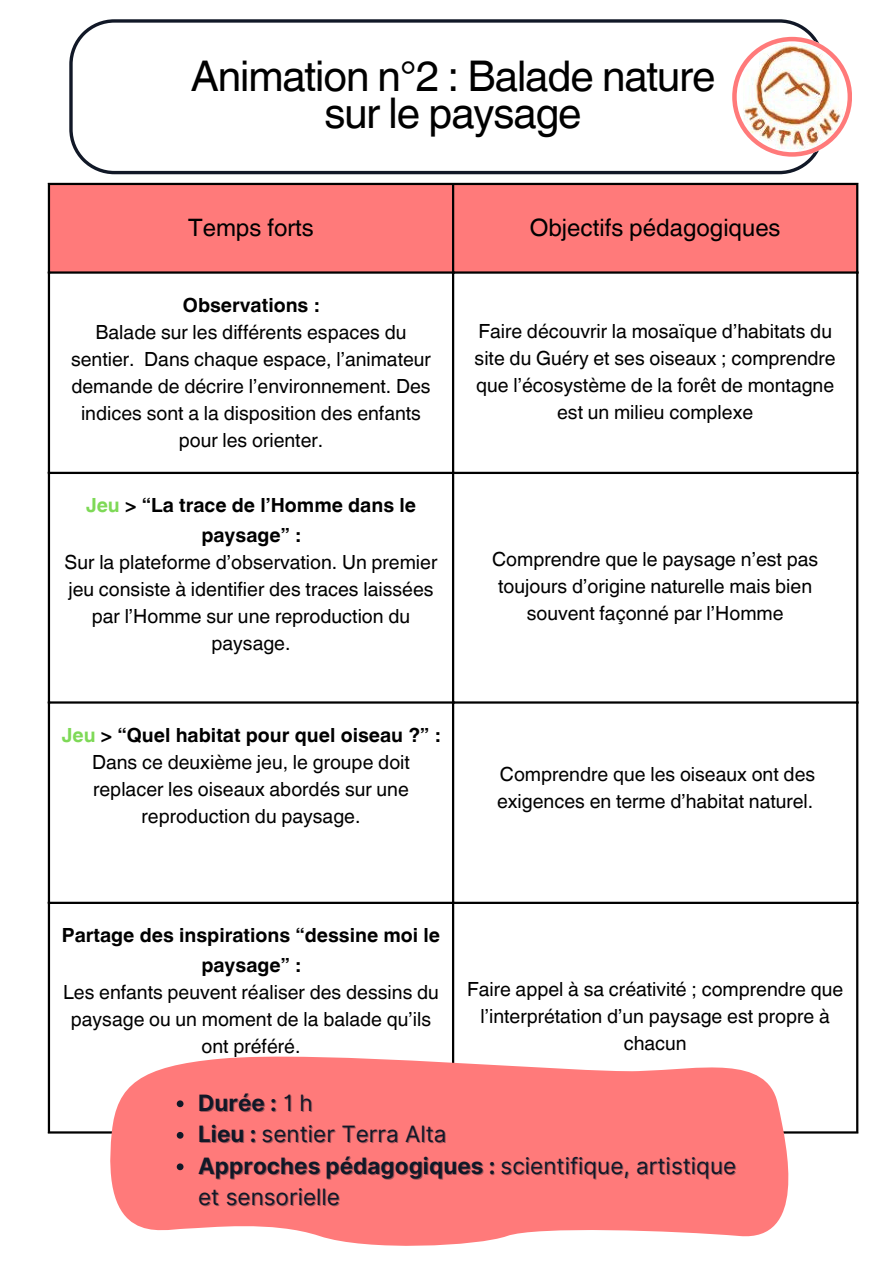
<style>
.page{position:relative;width:894px;height:1264px;background:#fff}
.page>*{position:absolute;margin:0;border:0;box-sizing:border-box;transform-origin:0 0}
.t1{font:42.3px/37.2px "Helvetica World";letter-spacing:-.025em;color:#000;text-align:center}
.t2{font:24px "Helvetica World";color:#000}
.t3{font:22.5px/31.5px "Inter";color:#111827}
.t4{font:700 22.5px "Inter";color:#111827}
.t5{font:19.5px/27px "Helvetica World";color:#000;text-align:center}
.t6{font:700 19.5px/29.2px "Helvetica World";color:#000;text-align:center}
.s1{color:#7ed957}
.s2{font-weight:400;color:rgb(17 24 39/.4)}
.s3{font-weight:700}
</style>
<div class="page">
<div style="left:50px;top:185px;width:805px;height:86px;background:#ff7a7a"></div>
<hr style="left:48px;top:185px;width:2px;height:946px;background:#000">
<hr style="left:452px;top:185px;width:2px;height:946px;background:#000">
<hr style="left:855px;top:185px;width:3px;height:946px;background:#000">
<hr style="left:48px;top:183px;width:810px;height:2px;background:#000">
<hr style="left:48px;top:271px;width:810px;height:3px;background:#000">
<hr style="left:48px;top:472px;width:810px;height:2px;background:#000">
<hr style="left:48px;top:701px;width:810px;height:2px;background:#000">
<hr style="left:48px;top:901px;width:810px;height:3px;background:#000">
<hr style="left:48px;top:1131px;width:810px;height:2px;background:#000">
<svg style="left:69px;top:19px;width:747px;height:155px"></svg>
<svg style="left:732px;top:37px;width:119px;height:119px"></svg>
<svg style="left:100px;top:1049px;width:705px;height:197px;fill:#ff7a7a"></svg>
<svg style="left:177px;top:1100px;width:6px;height:7px"></svg>
<svg style="left:177px;top:1131px;width:6px;height:7px"></svg>
<svg style="left:177px;top:1163px;width:6px;height:7px"></svg>
<p class="t1" style="left:191px;top:58px;width:526px">Animation n°2 : Balade nature sur le paysage</p>
<h1 class="t2" style="left:188px;top:213px;width:127px">Temps forts</h1>
<p class="t2" style="left:529px;top:213px;width:252px">Objectifs pédagogiques</p>
<p class="t6" style="left:183px;top:288px;width:138px">Observations :</p>
<p class="t5" style="left:71px;top:319px;width:361px">Balade sur les différents espaces du sentier. Dans chaque espace, l’animateur demande de décrire l’environnement. Des indices sont a la disposition des enfants pour les orienter.</p>
<p class="t5" style="left:474px;top:317px;width:362px">Faire découvrir la mosaïque d’habitats du site du Guéry et ses oiseaux ; comprendre que l’écosystème de la forêt de montagne est un milieu complexe</p>
<p class="t6" style="left:86px;top:489px;width:331px"><span class="s1">Jeu</span> &gt; “La trace de l’Homme dans le paysage” :</p>
<p class="t5" style="left:65px;top:548px;width:374px">Sur la plateforme d’observation. Un premier jeu consiste à identifier des traces laissées par l’Homme sur une reproduction du paysage.</p>
<p class="t5" style="left:492px;top:546px;width:327px">Comprendre que le paysage n’est pas toujours d’origine naturelle mais bien souvent façonné par l’Homme</p>
<p class="t6" style="left:62px;top:718px;width:380px"><span class="s1">Jeu</span> &gt; “Quel habitat pour quel oiseau ?” :</p>
<p class="t5" style="left:92px;top:748px;width:319px">Dans ce deuxième jeu, le groupe doit replacer les oiseaux abordés sur une reproduction du paysage.</p>
<p class="t5" style="left:497px;top:761px;width:319px;text-align:left">Comprendre que les oiseaux ont des exigences en terme d’habitat naturel.</p>
<p class="t6" style="left:62px;top:918px;width:379px">Partage des inspirations “dessine moi le paysage” :</p>
<p class="t5" style="left:63px;top:978px;width:377px">Les enfants peuvent réaliser des dessins du paysage ou un moment de la balade qu’ils ont préféré.</p>
<p class="t5" style="left:467px;top:976px;width:377px">Faire appel à sa créativité ; comprendre que l’interprétation d’un paysage est propre à chacun</p>
<p class="t4" style="left:198px;top:1088px;width:117px">Durée : <span class="s2">1 h</span></p>
<p class="t3" style="left:198px;top:1118px;width:539px"><span class="s3">Lieu :</span> sentier Terra Alta<br><span class="s3">Approches pédagogiques :</span> scientifique, artistique et sensorielle</p>
</div>
